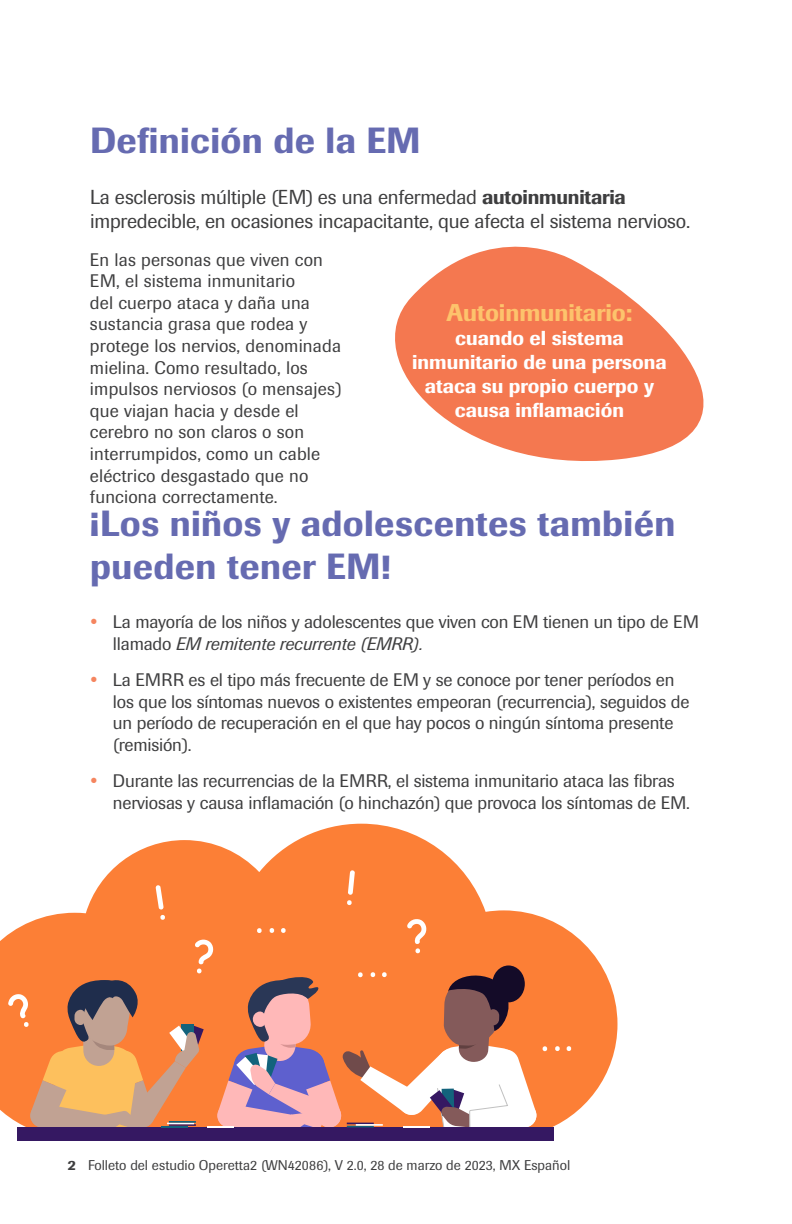
<style>
.page{position:relative;width:792px;height:1224px;background:#fff}
.page>*{position:absolute;margin:0;border:0;box-sizing:border-box;transform-origin:0 0}
.t1{font:500 36px/43.2px "Imago";letter-spacing:.01em;color:#666bb1}
.t2{font:500 24px "Imago";color:#fdc36c}
.t3{font:20px/24px "Imago";letter-spacing:-.01em;color:#3e3e3f}
.t4{font:500 20px/24px "Imago";color:#fff;text-align:center}
.t5{font:18px/21.6px "Imago";letter-spacing:-.01em;color:#3e3e3f}
.t6{font:18px/21.6px "Imago";letter-spacing:.01em;color:#3e3e3f}
.t7{font:14px "Imago";color:#3e3e3f}
.s1{font-weight:500}
.s2{font-style:italic}
</style>
<div class="page">
<svg style="left:395px;top:246px;width:309px;height:215px;fill:#f47850"></svg>
<svg style="left:0;top:824px;width:617px;height:303px"></svg>
<div style="left:17px;top:1127px;width:537px;height:14px;background:#351862"></div>
<svg style="left:554px;top:1046px;width:18px;height:5px"></svg>
<svg style="left:8px;top:870px;width:540px;height:258px;background:#e88f5f"></svg>
<h1 class="t1" style="left:90px;top:118px;width:332px">Definición de la EM</h1>
<p class="t3" style="left:90px;top:185px;width:602px">La esclerosis múltiple (EM) es una enfermedad <span class="s1">autoinmunitaria </span>impredecible, en ocasiones incapacitante, que afecta el sistema nervioso.</p>
<p class="t6" style="left:90px;top:249px;width:253px">En las personas que viven con<br>EM, el sistema inmunitario<br>del cuerpo ataca y daña una sustancia grasa que rodea y protege los nervios, denominada mielina. Como resultado, los impulsos nerviosos (o mensajes) que viajan hacia y desde el cerebro no son claros o son interrumpidos, como un cable eléctrico desgastado que no funciona correctamente.</p>
<h2 class="t2" style="left:447px;top:297px;width:187px">Autoinmunitario:</h2>
<p class="t4" style="left:412px;top:326px;width:256px">cuando el sistema inmunitario de una persona ataca su propio cuerpo y causa inflamación</p>
<h1 class="t1" style="left:90px;top:502px;width:587px">¡Los niños y adolescentes también pueden tener EM!</h1>
<p class="t5" style="left:113px;top:611px;width:587px">La mayoría de los niños y adolescentes que viven con EM tienen un tipo de EM llamado <span class="s2">EM remitente recurrente (EMRR).</span></p>
<p class="t5" style="left:113px;top:669px;width:578px">La EMRR es el tipo más frecuente de EM y se conoce por tener períodos en los que los síntomas nuevos o existentes empeoran (recurrencia), seguidos de un período de recuperación en el que hay pocos o ningún síntoma presente (remisión).</p>
<p class="t5" style="left:113px;top:770px;width:578px">Durante las recurrencias de la EMRR, el sistema inmunitario ataca las fibras nerviosas y causa inflamación (o hinchazón) que provoca los síntomas de EM.</p>
<p class="t7" style="left:68px;top:1156px;width:504px"><span class="s1">2</span> Folleto del estudio Operetta2 (WN42086), V 2.0, 28 de marzo de 2023, MX Español</p>
</div>
